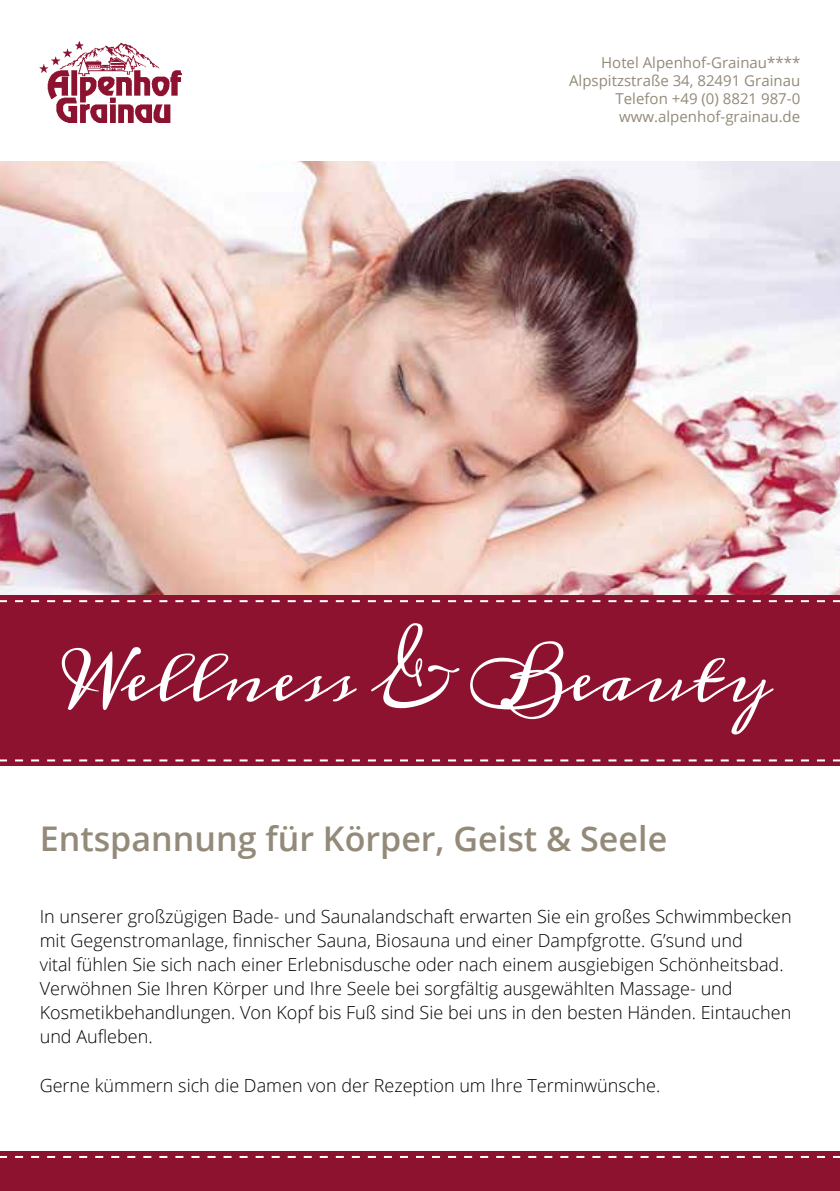
<style>
.page{position:relative;width:840px;height:1191px;background:#fff}
.page>*{position:absolute;margin:0;border:0;box-sizing:border-box;transform-origin:0 0}
.t1{font:60px "Meddon";color:#fff}
.t2{font:600 34px "Open Sans";color:#938a79}
.t3{font:300 18px/24px "Open Sans";color:#000}
.t4{font:15px/18px "Open Sans";color:#938a79;text-align:right}
</style>
<div class="page">
<img style="left:0;top:162px;width:839px;height:433px">
<div style="left:0;top:595px;width:839px;height:170px;background:#8d1230"></div>
<svg style="left:0;top:600px;width:839px;height:2px"></svg>
<svg style="left:0;top:759px;width:839px;height:2px"></svg>
<div style="left:0;top:1151px;width:839px;height:40px;background:#8d1230"></div>
<svg style="left:0;top:1156px;width:839px;height:2px"></svg>
<img style="left:40px;top:41px;width:141px;height:81px">
<p class="t4" style="left:568px;top:53px;width:233px">Hotel Alpenhof-Grainau****<br>Alpspitzstraße 34, 82491 Grainau<br>Telefon +49 (0) 8821 987-0 www.alpenhof-grainau.de</p>
<h1 class="t1" style="left:68px;top:644px;width:705px">Wellness &amp; Beauty</h1>
<h2 class="t2" style="left:40px;top:815px;width:628px">Entspannung für Körper, Geist &amp; Seele</h2>
<p class="t3" style="left:40px;top:904px;width:753px">In unserer großzügigen Bade- und Saunalandschaft erwarten Sie ein großes Schwimmbecken mit Gegenstromanlage, finnischer Sauna, Biosauna und einer Dampfgrotte. G’sund und<br>vital fühlen Sie sich nach einer Erlebnisdusche oder nach einem ausgiebigen Schönheitsbad.<br>Verwöhnen Sie Ihren Körper und Ihre Seele bei sorgfältig ausgewählten Massage- und Kosmetikbehandlungen. Von Kopf bis Fuß sind Sie bei uns in den besten Händen. Eintauchen und Aufleben.</p>
<p class="t3" style="left:40px;top:1072px;width:621px">Gerne kümmern sich die Damen von der Rezeption um Ihre Terminwünsche.</p>
</div>
